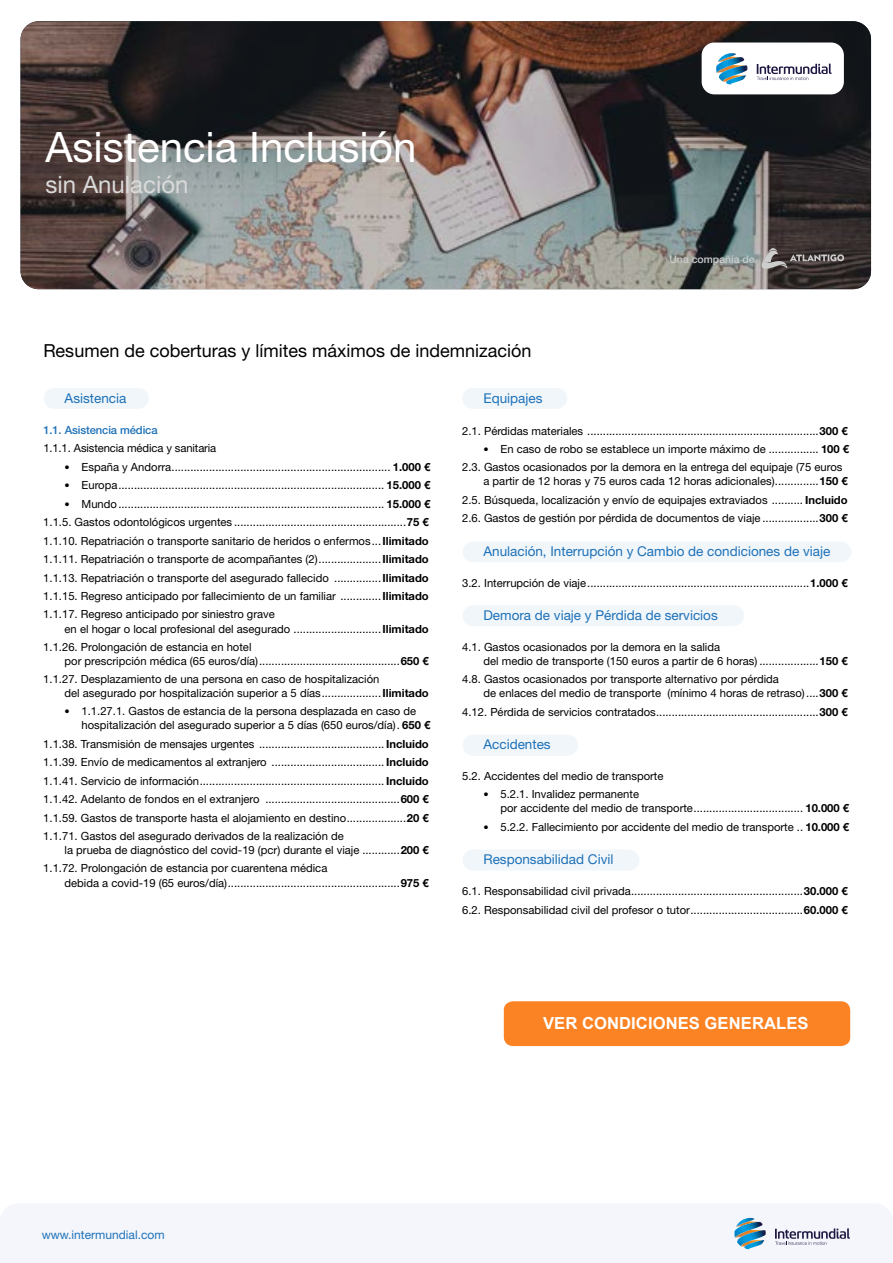
<style>
.page{position:relative;width:893px;height:1263px;background:#fff}
.page>*{position:absolute;margin:0;border:0;box-sizing:border-box;transform-origin:0 0}
.t1{font:42px "Helvetica Neue LT Std";color:#fff}
.t2{font:24px "Helvetica Neue LT Std";color:#dadada}
.t3{font:18px "Helvetica Neue LT Std";color:#000}
.t4{font:700 16.65px "Arial";letter-spacing:.005em;color:#fff}
.t5{font:13.5px "Helvetica Neue LT Std";color:#1d71b8}
.t6{font:12px "Helvetica Neue LT Std";color:#1d71b8}
.t7{font:11.25px/18.5px "Helvetica Neue LT Std";color:#000}
.t8{font:500 11.25px "Helvetica Neue LT Std";letter-spacing:-.01em;color:#1d71b8}
.t9{font:500 10.5px "Helvetica Neue LT Std";color:#fff}
.s1{font-weight:700;font-size:10.5px}
.s2{font-weight:700}
</style>
<div class="page">
<div style="left:0;top:1204px;width:893px;height:59px;background:#f4f6fc"></div>
<img style="left:736px;top:1218px;width:19px;height:4px">
<img style="left:734px;top:1222px;width:29px;height:15px">
<img style="left:744px;top:1246px;width:20px;height:3px">
<img style="left:737px;top:1230px;width:29px;height:16px">
<svg style="left:775px;top:1228px;width:75px;height:17px"></svg>
<img style="left:21px;top:21px;width:850px;height:268px;border-radius:18px">
<div style="left:44px;top:388px;width:105px;height:21px;background:#f1f6fa;border-radius:10px"></div>
<div style="left:462px;top:388px;width:105px;height:21px;background:#f1f6fa;border-radius:10px"></div>
<div style="left:463px;top:735px;width:115px;height:21px;background:#f1f6fa;border-radius:10px"></div>
<div style="left:463px;top:605px;width:281px;height:21px;background:#f1f6fa;border-radius:10px"></div>
<div style="left:463px;top:541px;width:388px;height:21px;background:#f1f6fa;border-radius:10px"></div>
<div style="left:463px;top:849px;width:176px;height:21px;background:#f1f6fa;border-radius:10px"></div>
<div style="left:702px;top:43px;width:142px;height:51px;background:#fff;border-radius:13px"></div>
<img style="left:721px;top:53px;width:15px;height:4px">
<img style="left:716px;top:57px;width:29px;height:16px">
<img style="left:726px;top:82px;width:10px;height:2px">
<img style="left:718px;top:65px;width:29px;height:17px">
<svg style="left:757px;top:64px;width:75px;height:16px"></svg>
<div style="left:504px;top:1001px;width:346px;height:45px;background:#fc8324;border-radius:9px"></div>
<h1 class="t1" style="left:45px;top:122px;width:373px">Asistencia Inclusión</h1>
<h2 class="t2" style="left:45px;top:170px;width:145px">sin Anulación</h2>
<p class="t9" style="left:669px;top:253px;width:87px">Una compañía de</p>
<h3 class="t3" style="left:43px;top:340px;width:490px">Resumen de coberturas y límites máximos de indemnización</h3>
<p class="t5" style="left:65px;top:390px;width:63px">Asistencia</p>
<p class="t8" style="left:43px;top:423px;width:116px">1.1. Asistencia médica</p>
<p class="t7" style="left:43px;top:439px;width:174px">1.1.1. Asistencia médica y sanitaria</p>
<p class="t7" style="left:65px;top:457px;width:367px"><span class="s1">•</span> España y Andorra...................................................................... <span class="s2">1.000 €</span></p>
<p class="t7" style="left:65px;top:476px;width:367px"><span class="s1">•</span> Europa..................................................................................... <span class="s2">15.000 €</span></p>
<p class="t7" style="left:43px;top:494px;width:388px;text-indent:21px"><span class="s1">•</span> Mundo..................................................................................... <span class="s2">15.000 € </span>1.1.5. Gastos odontológicos urgentes .......................................................<span class="s2">75 € </span>1.1.10. Repatriación o transporte sanitario de heridos o enfermos...<span class="s2">Ilimitado </span>1.1.11. Repatriación o transporte de acompañantes (2)....................<span class="s2">Ilimitado </span>1.1.13. Repatriación o transporte del asegurado fallecido ...............<span class="s2">Ilimitado </span>1.1.15. Regreso anticipado por fallecimiento de un familiar .............<span class="s2">Ilimitado </span>1.1.17. Regreso anticipado por siniestro grave</p>
<p class="t7" style="left:43px;top:619px;width:387px;line-height:18px;text-indent:21px">en el hogar o local profesional del asegurado ............................<span class="s2">Ilimitado<br></span>1.1.26. Prolongación de estancia en hotel</p>
<p class="t7" style="left:43px;top:652px;width:387px;line-height:18px;text-indent:21px">por prescripción médica (65 euros/día).............................................<span class="s2">650 €<br></span>1.1.27. Desplazamiento de una persona en caso de hospitalización</p>
<p class="t7" style="left:65px;top:684px;width:366px">del asegurado por hospitalización superior a 5 días...................<span class="s2">Ilimitado</span></p>
<p class="t7" style="left:82px;top:704px;width:350px;line-height:14.2px;text-indent:-17px"><span class="s1">•</span> 1.1.27.1. Gastos de estancia de la persona desplazada en caso de hospitalización del asegurado superior a 5 días (650 euros/día). <span class="s2">650 €</span></p>
<p class="t7" style="left:43px;top:734px;width:387px;text-align:justify">1.1.38. Transmisión de mensajes urgentes ........................................ <span class="s2">Incluido </span>1.1.39. Envío de medicamentos al extranjero .................................... <span class="s2">Incluido </span>1.1.41. Servicio de información........................................................... <span class="s2">Incluido </span>1.1.42. Adelanto de fondos en el extranjero ...........................................<span class="s2">600 € </span>1.1.59. Gastos de transporte hasta el alojamiento en destino...................<span class="s2">20 € </span>1.1.71. Gastos del asegurado derivados de la realización de</p>
<p class="t7" style="left:43px;top:841px;width:387px;line-height:18px;text-indent:21px">la prueba de diagnóstico del covid-19 (pcr) durante el viaje ............<span class="s2">200 €<br></span>1.1.72. Prolongación de estancia por cuarentena médica</p>
<p class="t7" style="left:65px;top:873px;width:366px">debida a covid-19 (65 euros/día).......................................................<span class="s2">975 €</span></p>
<p class="t5" style="left:483px;top:390px;width:61px">Equipajes</p>
<p class="t7" style="left:462px;top:421px;width:387px">2.1. Pérdidas materiales ..........................................................................<span class="s2">300 €</span></p>
<p class="t7" style="left:462px;top:440px;width:389px;line-height:18px;text-indent:21px"><span class="s1">•</span> En caso de robo se establece un importe máximo de ................ <span class="s2">100 €<br></span>2.3. Gastos ocasionados por la demora en la entrega del equipaje (75 euros</p>
<p class="t7" style="left:462px;top:472px;width:387px;text-align:justify;text-indent:21px">a partir de 12 horas y 75 euros cada 12 horas adicionales)..............<span class="s2">150 € </span>2.5. Búsqueda, localización y envío de equipajes extraviados .......... <span class="s2">Incluido </span>2.6. Gastos de gestión por pérdida de documentos de viaje ..................<span class="s2">300 €</span></p>
<p class="t5" style="left:483px;top:543px;width:348px">Anulación, Interrupción y Cambio de condiciones de viaje</p>
<p class="t7" style="left:462px;top:573px;width:387px">3.2. Interrupción de viaje.......................................................................<span class="s2">1.000 €</span></p>
<p class="t5" style="left:483px;top:607px;width:236px">Demora de viaje y Pérdida de servicios</p>
<p class="t7" style="left:483px;top:639px;width:366px;line-height:14.2px;text-indent:-21px">4.1. Gastos ocasionados por la demora en la salida<br>del medio de transporte (150 euros a partir de 6 horas) ...................<span class="s2">150 €</span></p>
<p class="t7" style="left:483px;top:672px;width:366px;line-height:14.2px;text-indent:-21px">4.8. Gastos ocasionados por transporte alternativo por pérdida<br>de enlaces del medio de transporte (mínimo 4 horas de retraso)....<span class="s2">300 €</span></p>
<p class="t7" style="left:462px;top:702px;width:387px">4.12. Pérdida de servicios contratados....................................................<span class="s2">300 €</span></p>
<p class="t5" style="left:483px;top:736px;width:69px">Accidentes</p>
<p class="t7" style="left:462px;top:766px;width:203px">5.2. Accidentes del medio de transporte</p>
<p class="t7" style="left:500px;top:787px;width:350px;line-height:14.2px;text-indent:-17px"><span class="s1">•</span> 5.2.1. Invalidez permanente<br>por accidente del medio de transporte................................... <span class="s2">10.000 €</span></p>
<p class="t7" style="left:483px;top:817px;width:367px"><span class="s1">•</span> 5.2.2. Fallecimiento por accidente del medio de transporte .. <span class="s2">10.000 €</span></p>
<p class="t5" style="left:483px;top:851px;width:132px">Responsabilidad Civil</p>
<p class="t7" style="left:462px;top:882px;width:387px">6.1. Responsabilidad civil privada.......................................................<span class="s2">30.000 €<br></span>6.2. Responsabilidad civil del profesor o tutor....................................<span class="s2">60.000 €</span></p>
<p class="t6" style="left:42px;top:1227px;width:124px">www.intermundial.com</p>
<h3 class="t4" style="left:543px;top:1012px;width:267px">VER CONDICIONES GENERALES</h3>
</div>
